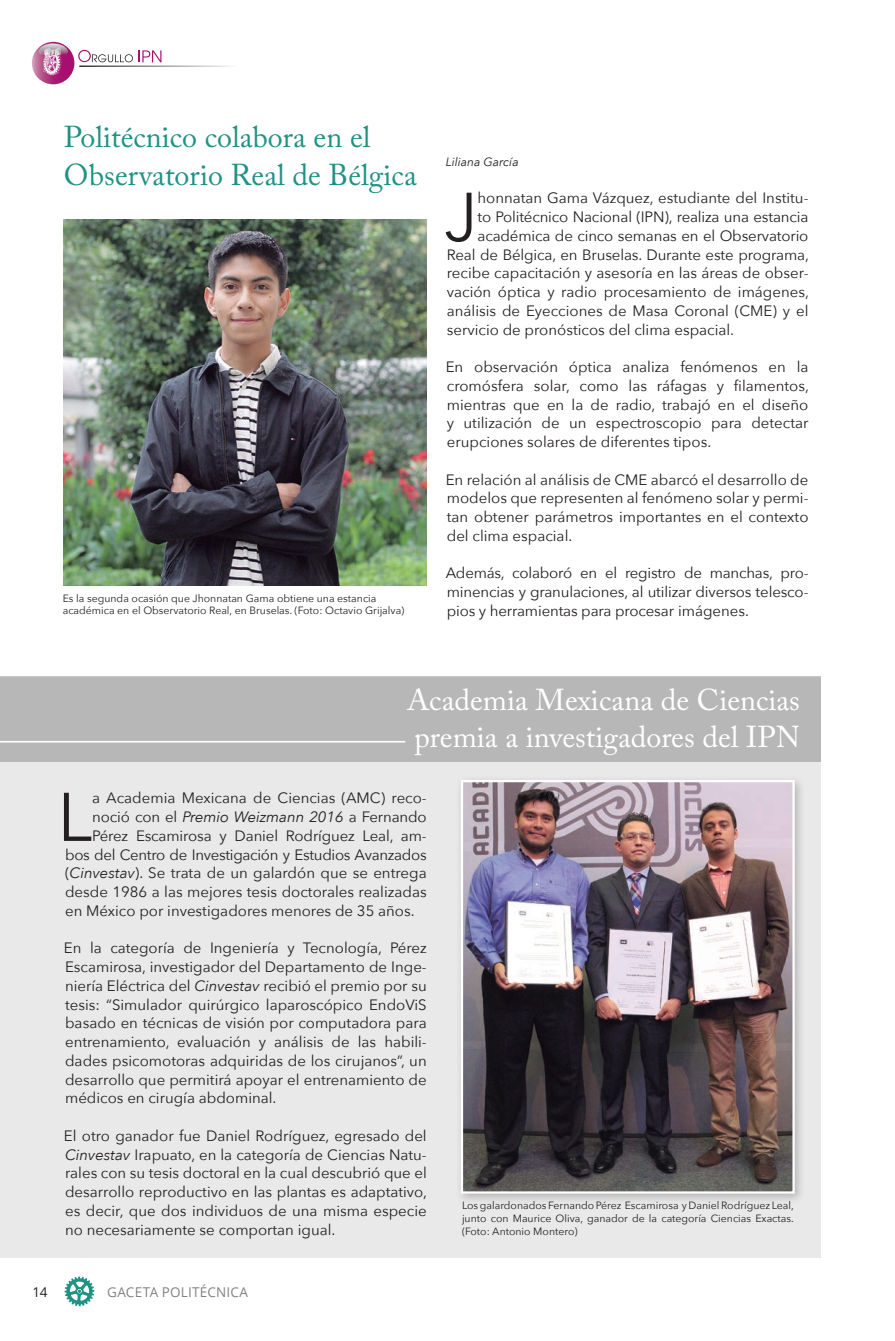
<style>
.page{position:relative;width:895px;height:1341px;background:#fff}
.page>*{position:absolute;margin:0;border:0;box-sizing:border-box;transform-origin:0 0}
.t1{font:67.95px "Avenir Next";color:#231f20}
.t2{font:30px/37.5px "Adobe Caslon Pro";color:#fff}
.t3{font:30px/37.5px "Adobe Caslon Pro";color:#1f9284}
.t4{font:15px/18.8px "Avenir Next";color:#231f20;text-align:justify}
.t5{font:15px "Avenir Next";letter-spacing:-.02em;color:#231f20}
.t6{font:13.5px "Open Sans";letter-spacing:.015em;color:#808285}
.t7{font:13.5px "Open Sans";color:#231f20}
.t8{font:italic 12px "Avenir Next";color:#231f20}
.t9{font:10.5px/12.6px "Avenir Next";color:#231f20;text-align:justify}
.s1{font-style:italic}
</style>
<div class="page">
<svg style="left:64px;top:1276px;width:30px;height:30px"></svg>
<div style="left:0;top:677px;width:820px;height:580px;background:#e9e9e9"></div>
<div style="left:0;top:677px;width:820px;height:85px;background:#b8b7b7"></div>
<img style="left:64px;top:220px;width:362px;height:365px">
<svg style="left:32px;top:42px;width:42px;height:42px"></svg>
<svg style="left:43px;top:58px;width:18px;height:17px"></svg>
<svg style="left:79px;top:65px;width:152px;height:2px"></svg>
<svg style="left:139px;top:50px;width:22px;height:12px"></svg>
<svg style="left:78px;top:50px;width:55px;height:12px"></svg>
<img style="left:39px;top:43px;width:29px;height:15px">
<div style="left:455px;top:775px;width:350px;height:429px;background:#231f20;opacity:.25"></div>
<img style="left:463px;top:783px;width:328px;height:407px">
<div style="left:460px;top:780px;width:334px;height:413px;border:2px solid #fff"></div>
<hr style="left:0;top:741px;width:405px;height:1px;background:#fff">
<h2 class="t3" style="left:64px;top:118px;width:354px">Politécnico colabora en el<br>Observatorio Real de Bélgica</h2>
<p class="t9" style="left:63px;top:591px;width:343px">Es la segunda ocasión que Jhonnatan Gama obtiene una estancia académica en el Observatorio Real, en Bruselas. (Foto: Octavio Grijalva)</p>
<p class="t8" style="left:445px;top:151px;width:74px">Liliana García</p>
<h1 class="t1" style="left:444px;top:160px;width:35px">J</h1>
<p class="t4" style="left:477px;top:188px;width:332px">honnatan Gama Vázquez, estudiante del Institu-</p>
<p class="t4" style="left:477px;top:207px;width:332px">to Politécnico Nacional (IPN), realiza una estancia</p>
<p class="t4" style="left:477px;top:226px;width:332px">académica de cinco semanas en el Observatorio</p>
<p class="t4" style="left:446px;top:244px;width:363px">Real de Bélgica, en Bruselas. Durante este programa,</p>
<p class="t4" style="left:446px;top:263px;width:363px">recibe capacitación y asesoría en las áreas de obser-</p>
<p class="t4" style="left:446px;top:282px;width:363px">vación óptica y radio procesamiento de imágenes,</p>
<p class="t4" style="left:446px;top:301px;width:363px">análisis de Eyecciones de Masa Coronal (CME) y el</p>
<p class="t4" style="left:446px;top:319px;width:289px">servicio de pronósticos del clima espacial.</p>
<p class="t4" style="left:445px;top:357px;width:364px">En observación óptica analiza fenómenos en la cromósfera solar, como las ráfagas y filamentos, mientras que en la de radio, trabajó en el diseño y utilización de un espectroscopio para detectar erupciones solares de diferentes tipos.</p>
<p class="t4" style="left:445px;top:469px;width:364px">En relación al análisis de CME abarcó el desarrollo de modelos que representen al fenómeno solar y permi&shy;tan obtener parámetros importantes en el contexto del clima espacial.</p>
<p class="t4" style="left:445px;top:563px;width:364px">Además, colaboró en el registro de manchas, pro&shy;minencias y granulaciones, al utilizar diversos telesco&shy;pios y herramientas para procesar imágenes.</p>
<h2 class="t2" style="left:407px;top:680px;width:394px">Academia Mexicana de Ciencias premia a investigadores del IPN</h2>
<h1 class="t1" style="left:58px;top:760px;width:36px">L</h1>
<p class="t4" style="left:92px;top:788px;width:336px">a Academia Mexicana de Ciencias (AMC) reco-</p>
<p class="t4" style="left:92px;top:807px;width:336px">noció con el <span class="s1">Premio Weizmann 2016</span> a Fernando</p>
<p class="t4" style="left:92px;top:826px;width:336px">Pérez Escamirosa y Daniel Rodríguez Leal, am-</p>
<p class="t5" style="left:65px;top:842px;width:363px">bos del Centro de Investigación y Estudios Avanzados</p>
<p class="t4" style="left:65px;top:863px;width:363px">(<span class="s1">Cinvestav</span>). Se trata de un galardón que se entrega</p>
<p class="t4" style="left:65px;top:882px;width:363px">desde 1986 a las mejores tesis doctorales realizadas</p>
<p class="t4" style="left:65px;top:901px;width:351px">en México por investigadores menores de 35 años.</p>
<p class="t4" style="left:64px;top:938px;width:364px">En la categoría de Ingeniería y Tecnología, Pérez Escamirosa, investigador del Departamento de Inge&shy;niería Eléctrica del <span class="s1">Cinvestav</span> recibió el premio por su tesis: “Simulador quirúrgico laparoscópico EndoViS basado en técnicas de visión por computadora para entrenamiento, evaluación y análisis de las habili&shy;dades psicomotoras adquiridas de los cirujanos”, un desarrollo que permitirá apoyar el entrenamiento de médicos en cirugía abdominal.</p>
<p class="t4" style="left:64px;top:1126px;width:364px">El otro ganador fue Daniel Rodríguez, egresado del <span class="s1">Cinvestav</span> Irapuato, en la categoría de Ciencias Natu&shy;rales con su tesis doctoral en la cual descubrió que el desarrollo reproductivo en las plantas es adaptativo, es decir, que dos individuos de una misma especie no necesariamente se comportan igual.</p>
<p class="t7" style="left:33px;top:1282px;width:16px">14</p>
<p class="t6" style="left:107px;top:1282px;width:142px">GACETA POLITÉCNICA</p>
<p class="t9" style="left:462px;top:1199px;width:333px">Los galardonados Fernando Pérez Escamirosa y Daniel Rodríguez Leal, junto con Maurice Oliva, ganador de la categoría Ciencias Exactas. (Foto: Antonio Montero)</p>
</div>
